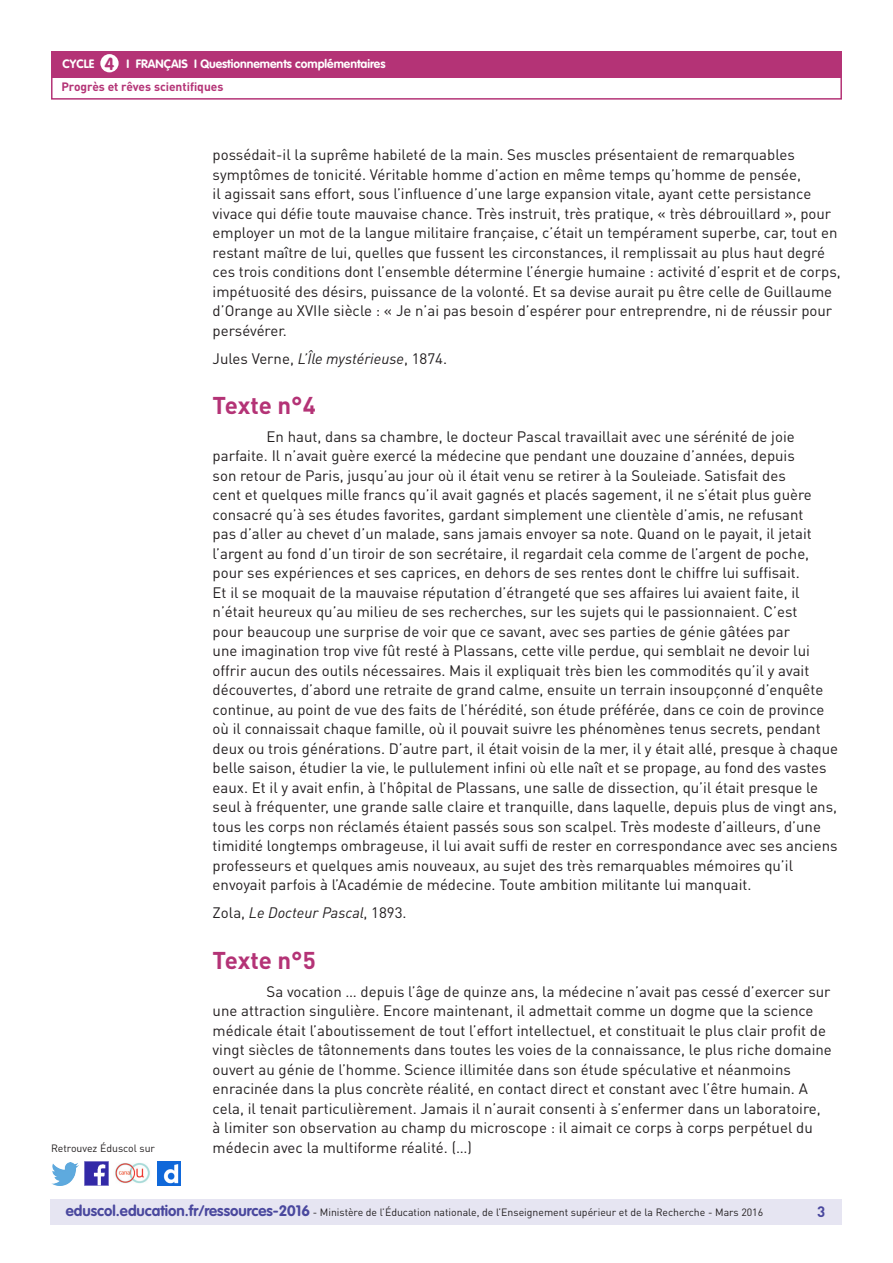
<style>
.page{position:relative;width:893px;height:1263px;background:#fff}
.page>*{position:absolute;margin:0;border:0;box-sizing:border-box;transform-origin:0 0}
._03_Titre_de_niveau{font:700 24px "DIN Pro";letter-spacing:-.005em;color:#b43376}
.t1{font:700 17.25px "VAG Rounded Std";color:#b43376}
._06_Texte_courant{font:15px/19.5px "DIN Pro";color:#231f20}
._06_Texte_courant-2{font:italic 15px "DIN Pro";color:#231f20}
.t2{font:700 15px "DIN Pro";color:#4a489e}
.t3{font:700 12px "VAG Rounded Std";color:#fff}
.t4{font:700 12px "DIN Pro";color:#b43376}
.t5{font:10.5px "DIN Pro";color:#231f20}
.s1{font-style:italic}
.s2{font-style:normal}
.s3{font-family:"VAG Rounded Std";font-weight:700;font-size:15px;color:#4a489e}
</style>
<div class="page">
<div style="left:50px;top:1199px;width:791px;height:26px;background:#e6e5f2"></div>
<div style="left:51px;top:51px;width:791px;height:27px;background:#b43376"></div>
<div style="left:100px;top:54px;width:19px;height:18px;background:#fff;border-radius:50%"></div>
<div style="left:51px;top:75px;width:791px;height:25px;border:2px solid #b43376"></div>
<img style="left:85px;top:1162px;width:23px;height:23px">
<img style="left:51px;top:1163px;width:28px;height:22px">
<img style="left:158px;top:1162px;width:22px;height:23px">
<img style="left:115px;top:1163px;width:35px;height:21px">
<p class="t1" style="left:105px;top:53px;width:11px">4</p>
<p class="t4" style="left:61px;top:79px;width:164px">Progrès et rêves scientifiques</p>
<p class="t3" style="left:63px;top:57px;width:33px">CYCLE</p>
<p class="t3" style="left:127px;top:57px;width:260px">I FRANÇAIS I Questionnements complémentaires</p>
<p class="t5" style="left:51px;top:1141px;width:106px">Retrouvez Éduscol sur</p>
<p class="_06_Texte_courant" style="left:213px;top:145px;width:630px">possédait-il la suprême habileté de la main. Ses muscles présentaient de remarquables symptômes de tonicité. Véritable homme d’action en même temps qu’homme de pensée,<br>il agissait sans effort, sous l’influence d’une large expansion vitale, ayant cette persistance vivace qui défie toute mauvaise chance. Très instruit, très pratique, « très débrouillard », pour employer un mot de la langue militaire française, c’était un tempérament superbe, car, tout en restant maître de lui, quelles que fussent les circonstances, il remplissait au plus haut degré ces trois conditions dont l’ensemble détermine l’énergie humaine : activité d’esprit et de corps, impétuosité des désirs, puissance de la volonté. Et sa devise aurait pu être celle de Guillaume d’Orange au XVIIe siècle : « Je n’ai pas besoin d’espérer pour entreprendre, ni de réussir pour persévérer.</p>
<p class="_06_Texte_courant" style="left:213px;top:348px;width:236px">Jules Verne, <span class="s1">L’Île mystérieuse</span>, 1874.</p>
<p class="_03_Titre_de_niveau" style="left:213px;top:389px;width:105px">Texte n°4</p>
<p class="_06_Texte_courant" style="left:213px;top:426px;width:627px;text-indent:54px">En haut, dans sa chambre, le docteur Pascal travaillait avec une sérénité de joie parfaite. Il n’avait guère exercé la médecine que pendant une douzaine d’années, depuis<br>son retour de Paris, jusqu’au jour où il était venu se retirer à la Souleiade. Satisfait des<br>cent et quelques mille francs qu’il avait gagnés et placés sagement, il ne s’était plus guère consacré qu’à ses études favorites, gardant simplement une clientèle d’amis, ne refusant<br>pas d’aller au chevet d’un malade, sans jamais envoyer sa note. Quand on le payait, il jetait l’argent au fond d’un tiroir de son secrétaire, il regardait cela comme de l’argent de poche, pour ses expériences et ses caprices, en dehors de ses rentes dont le chiffre lui suffisait.<br>Et il se moquait de la mauvaise réputation d’étrangeté que ses affaires lui avaient faite, il n’était heureux qu’au milieu de ses recherches, sur les sujets qui le passionnaient. C’est<br>pour beaucoup une surprise de voir que ce savant, avec ses parties de génie gâtées par<br>une imagination trop vive fût resté à Plassans, cette ville perdue, qui semblait ne devoir lui offrir aucun des outils nécessaires. Mais il expliquait très bien les commodités qu’il y avait découvertes, d’abord une retraite de grand calme, ensuite un terrain insoupçonné d’enquête continue, au point de vue des faits de l’hérédité, son étude préférée, dans ce coin de province où il connaissait chaque famille, où il pouvait suivre les phénomènes tenus secrets, pendant deux ou trois générations. D’autre part, il était voisin de la mer, il y était allé, presque à chaque belle saison, étudier la vie, le pullulement infini où elle naît et se propage, au fond des vastes eaux. Et il y avait enfin, à l’hôpital de Plassans, une salle de dissection, qu’il était presque le seul à fréquenter, une grande salle claire et tranquille, dans laquelle, depuis plus de vingt ans, tous les corps non réclamés étaient passés sous son scalpel. Très modeste d’ailleurs, d’une timidité longtemps ombrageuse, il lui avait suffi de rester en correspondance avec ses anciens professeurs et quelques amis nouveaux, au sujet des très remarquables mémoires qu’il envoyait parfois à l’Académie de médecine. Toute ambition militante lui manquait.</p>
<p class="_06_Texte_courant-2" style="left:213px;top:904px;width:196px"><span class="s2">Zola,</span> Le Docteur Pascal<span class="s2">, 1893.</span></p>
<p class="_03_Titre_de_niveau" style="left:213px;top:944px;width:105px">Texte n°5</p>
<p class="_06_Texte_courant" style="left:213px;top:981px;width:621px;text-indent:54px">Sa vocation … depuis l’âge de quinze ans, la médecine n’avait pas cessé d’exercer sur une attraction singulière. Encore maintenant, il admettait comme un dogme que la science médicale était l’aboutissement de tout l’effort intellectuel, et constituait le plus clair profit de vingt siècles de tâtonnements dans toutes les voies de la connaissance, le plus riche domaine ouvert au génie de l’homme. Science illimitée dans son étude spéculative et néanmoins enracinée dans la plus concrète réalité, en contact direct et constant avec l’être humain. A cela, il tenait particulièrement. Jamais il n’aurait consenti à s’enfermer dans un laboratoire, à limiter son observation au champ du microscope : il aimait ce corps à corps perpétuel du médecin avec la multiforme réalité. (…)</p>
<p class="t5" style="left:66px;top:1205px;width:699px"><span class="s3">eduscol.education.fr/ressources-2016</span> - Ministère de l’Éducation nationale, de l’Enseignement supérieur et de la Recherche - Mars 2016</p>
<p class="t2" style="left:817px;top:1201px;width:10px">3</p>
</div>
